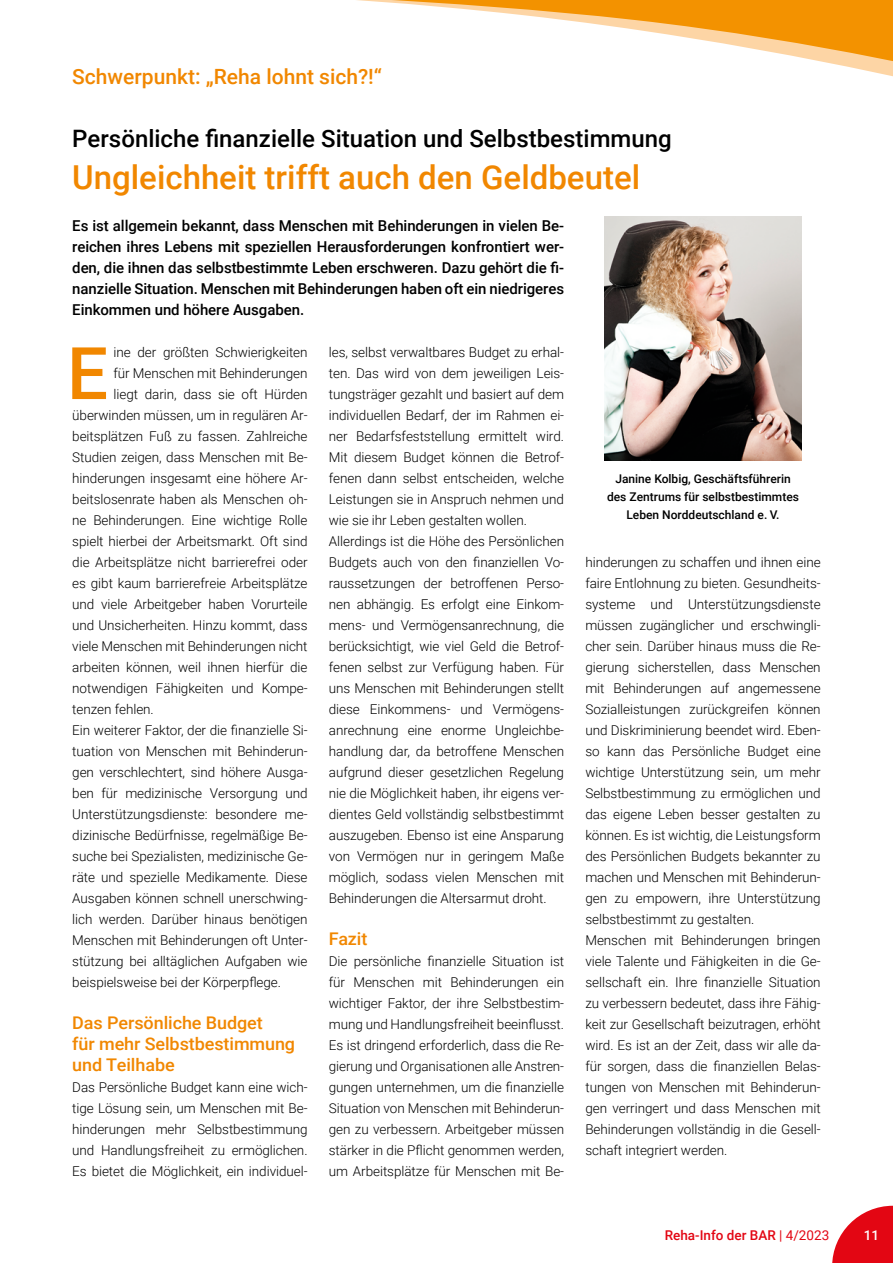
<style>
.page{position:relative;width:893px;height:1263px;background:#fff}
.page>*{position:absolute;margin:0;border:0;box-sizing:border-box;transform-origin:0 0}
.Initial_Body{font:500 72.6px "Roboto";color:#f18700}
.Headline{font:500 33px "Roboto";color:#f18700}
.Subhead{font:500 24px "Roboto";color:#000}
.Rubrikentitel{font:500 21px "Roboto";color:#f18700}
.Fließtext_9_pt_Block{font:500 17.55px/21px "Roboto";letter-spacing:-.005em;color:#f18700}
.Vorspann{font:500 15px/21px "Roboto";letter-spacing:-.005em;color:#000;text-align:justify}
.Fließtext_9_pt_Block-2{font:300 13.5px/21px "Roboto";letter-spacing:-.005em;color:#000;text-align:justify}
.Initial_Body-2{font:300 13.5px "Roboto";letter-spacing:-.005em;color:#000}
.t1{font:500 13.5px "Roboto";color:#e30613}
.t2{font:500 13.5px "Roboto";color:#fff}
.BU_fett{font:500 12px/18px "Roboto";color:#000;text-align:center}
.s1{font-weight:400}
</style>
<div class="page">
<svg style="left:832px;top:1206px;width:61px;height:57px"></svg>
<svg style="left:357px;top:0;width:536px;height:77px"></svg>
<img style="left:605px;top:216px;width:196px;height:245px">
<h1 class="Rubrikentitel" style="left:72px;top:62px;width:311px">Schwerpunkt: „Reha lohnt sich?!“</h1>
<h2 class="Subhead" style="left:72px;top:122px;width:601px">Persönliche finanzielle Situation und Selbstbestimmung</h2>
<h3 class="Headline" style="left:72px;top:154px;width:569px">Ungleichheit trifft auch den Geldbeutel</h3>
<p class="Vorspann" style="left:72px;top:215px;width:493px">Es ist allgemein bekannt, dass Menschen mit Behinderungen in vielen Be&shy;reichen ihres Lebens mit speziellen Herausforderungen konfrontiert wer&shy;den, die ihnen das selbstbestimmte Leben erschweren. Dazu gehört die fi&shy;nanzielle Situation. Menschen mit Behinderungen haben oft ein niedrigeres Einkommen und höhere Ausgaben.</p>
<p class="Initial_Body" style="left:67px;top:322px;width:43px">E</p>
<p class="Initial_Body-2" style="left:114px;top:343px;width:196px">ine der größten Schwierigkeiten</p>
<p class="Initial_Body-2" style="left:114px;top:364px;width:196px">für Menschen mit Behinderungen</p>
<p class="Initial_Body-2" style="left:114px;top:385px;width:196px">liegt darin, dass sie oft Hürden</p>
<p class="Initial_Body-2" style="left:72px;top:406px;width:237px">überwinden müssen, um in regulären Ar-</p>
<p class="Initial_Body-2" style="left:72px;top:427px;width:237px">beitsplätzen Fuß zu fassen. Zahlreiche</p>
<p class="Initial_Body-2" style="left:72px;top:448px;width:237px">Studien zeigen, dass Menschen mit Be-</p>
<p class="Initial_Body-2" style="left:72px;top:469px;width:237px">hinderungen insgesamt eine höhere Ar-</p>
<p class="Initial_Body-2" style="left:72px;top:490px;width:237px">beitslosenrate haben als Menschen oh-</p>
<p class="Initial_Body-2" style="left:72px;top:511px;width:237px">ne Behinderungen. Eine wichtige Rolle</p>
<p class="Initial_Body-2" style="left:72px;top:532px;width:237px">spielt hierbei der Arbeitsmarkt. Oft sind</p>
<p class="Initial_Body-2" style="left:72px;top:553px;width:237px">die Arbeitsplätze nicht barrierefrei oder</p>
<p class="Initial_Body-2" style="left:72px;top:574px;width:237px">es gibt kaum barrierefreie Arbeitsplätze</p>
<p class="Initial_Body-2" style="left:72px;top:595px;width:237px">und viele Arbeitgeber haben Vorurteile</p>
<p class="Initial_Body-2" style="left:72px;top:616px;width:237px">und Unsicherheiten. Hinzu kommt, dass</p>
<p class="Initial_Body-2" style="left:72px;top:637px;width:237px">viele Menschen mit Behinderungen nicht</p>
<p class="Initial_Body-2" style="left:72px;top:658px;width:237px">arbeiten können, weil ihnen hierfür die</p>
<p class="Initial_Body-2" style="left:72px;top:679px;width:237px">notwendigen Fähigkeiten und Kompe-</p>
<p class="Initial_Body-2" style="left:72px;top:700px;width:83px">tenzen fehlen.</p>
<p class="Fließtext_9_pt_Block-2" style="left:72px;top:719px;width:237px">Ein weiterer Faktor, der die finanzielle Si&shy;tuation von Menschen mit Behinderun&shy;gen verschlechtert, sind höhere Ausga&shy;ben für medizinische Versorgung und Unterstützungsdienste: besondere me&shy;dizinische Bedürfnisse, regelmäßige Be&shy;suche bei Spezialisten, medizinische Ge&shy;räte und spezielle Medikamente. Diese Ausgaben können schnell unerschwing&shy;lich werden. Darüber hinaus benötigen Menschen mit Behinderungen oft Unter&shy;stützung bei alltäglichen Aufgaben wie beispielsweise bei der Körperpflege.</p>
<p class="Fließtext_9_pt_Block" style="left:72px;top:1012px;width:224px">Das Persönliche Budget<br>für mehr Selbstbestimmung und Teilhabe</p>
<p class="Fließtext_9_pt_Block-2" style="left:72px;top:1076px;width:237px">Das Persönliche Budget kann eine wich&shy;tige Lösung sein, um Menschen mit Be&shy;hinderungen mehr Selbstbestimmung und Handlungsfreiheit zu ermöglichen.<br>Es bietet die Möglichkeit, ein individuel-</p>
<p class="Fließtext_9_pt_Block-2" style="left:329px;top:341px;width:237px">les, selbst verwaltbares Budget zu erhal&shy;ten. Das wird von dem jeweiligen Leis&shy;tungsträger gezahlt und basiert auf dem individuellen Bedarf, der im Rahmen ei&shy;ner Bedarfsfeststellung ermittelt wird.<br>Mit diesem Budget können die Betrof&shy;fenen dann selbst entscheiden, welche Leistungen sie in Anspruch nehmen und wie sie ihr Leben gestalten wollen.</p>
<p class="Fließtext_9_pt_Block-2" style="left:329px;top:530px;width:237px">Allerdings ist die Höhe des Persönlichen Budgets auch von den finanziellen Vo&shy;raussetzungen der betroffenen Perso&shy;nen abhängig. Es erfolgt eine Einkom&shy;mens- und Vermögensanrechnung, die berücksichtigt, wie viel Geld die Betrof&shy;fenen selbst zur Verfügung haben. Für uns Menschen mit Behinderungen stellt diese Einkommens- und Vermögens&shy;anrechnung eine enorme Ungleichbe&shy;handlung dar, da betroffene Menschen aufgrund dieser gesetzlichen Regelung nie die Möglichkeit haben, ihr eigens ver&shy;dientes Geld vollständig selbstbestimmt auszugeben. Ebenso ist eine Ansparung von Vermögen nur in geringem Maße möglich, sodass vielen Menschen mit Behinderungen die Altersarmut droht.</p>
<p class="Fließtext_9_pt_Block" style="left:329px;top:928px;width:40px">Fazit</p>
<p class="Fließtext_9_pt_Block-2" style="left:329px;top:950px;width:237px">Die persönliche finanzielle Situation ist für Menschen mit Behinderungen ein wichtiger Faktor, der ihre Selbstbestim&shy;mung und Handlungsfreiheit beeinflusst.<br>Es ist dringend erforderlich, dass die Re&shy;gierung und Organisationen alle Anstren&shy;gungen unternehmen, um die finanzielle Situation von Menschen mit Behinderun&shy;gen zu verbessern. Arbeitgeber müssen stärker in die Pflicht genommen werden, um Arbeitsplätze für Menschen mit Be-</p>
<p class="BU_fett" style="left:607px;top:469px;width:193px">Janine Kolbig, Geschäftsführerin des Zentrums für selbstbestimmtes<br>Leben Norddeutschland e. V.</p>
<p class="Fließtext_9_pt_Block-2" style="left:585px;top:551px;width:237px">hinderungen zu schaffen und ihnen eine faire Entlohnung zu bieten. Gesundheits&shy;systeme und Unterstützungsdienste müssen zugänglicher und erschwingli&shy;cher sein. Darüber hinaus muss die Re&shy;gierung sicherstellen, dass Menschen mit Behinderungen auf angemessene Sozialleistungen zurückgreifen können und Diskriminierung beendet wird. Eben&shy;so kann das Persönliche Budget eine wichtige Unterstützung sein, um mehr Selbstbestimmung zu ermöglichen und das eigene Leben besser gestalten zu können. Es ist wichtig, die Leistungsform des Persönlichen Budgets bekannter zu machen und Menschen mit Behinderun&shy;gen zu empowern, ihre Unterstützung selbstbestimmt zu gestalten.</p>
<p class="Fließtext_9_pt_Block-2" style="left:585px;top:929px;width:237px">Menschen mit Behinderungen bringen viele Talente und Fähigkeiten in die Ge&shy;sellschaft ein. Ihre finanzielle Situation zu verbessern bedeutet, dass ihre Fähig&shy;keit zur Gesellschaft beizutragen, erhöht wird. Es ist an der Zeit, dass wir alle da&shy;für sorgen, dass die finanziellen Belas&shy;tungen von Menschen mit Behinderun&shy;gen verringert und dass Menschen mit Behinderungen vollständig in die Gesell&shy;schaft integriert werden.</p>
<p class="t1" style="left:665px;top:1226px;width:166px">Reha-Info der BAR <span class="s1">| 4/2023</span></p>
<p class="t2" style="left:864px;top:1226px;width:17px">11</p>
</div>
